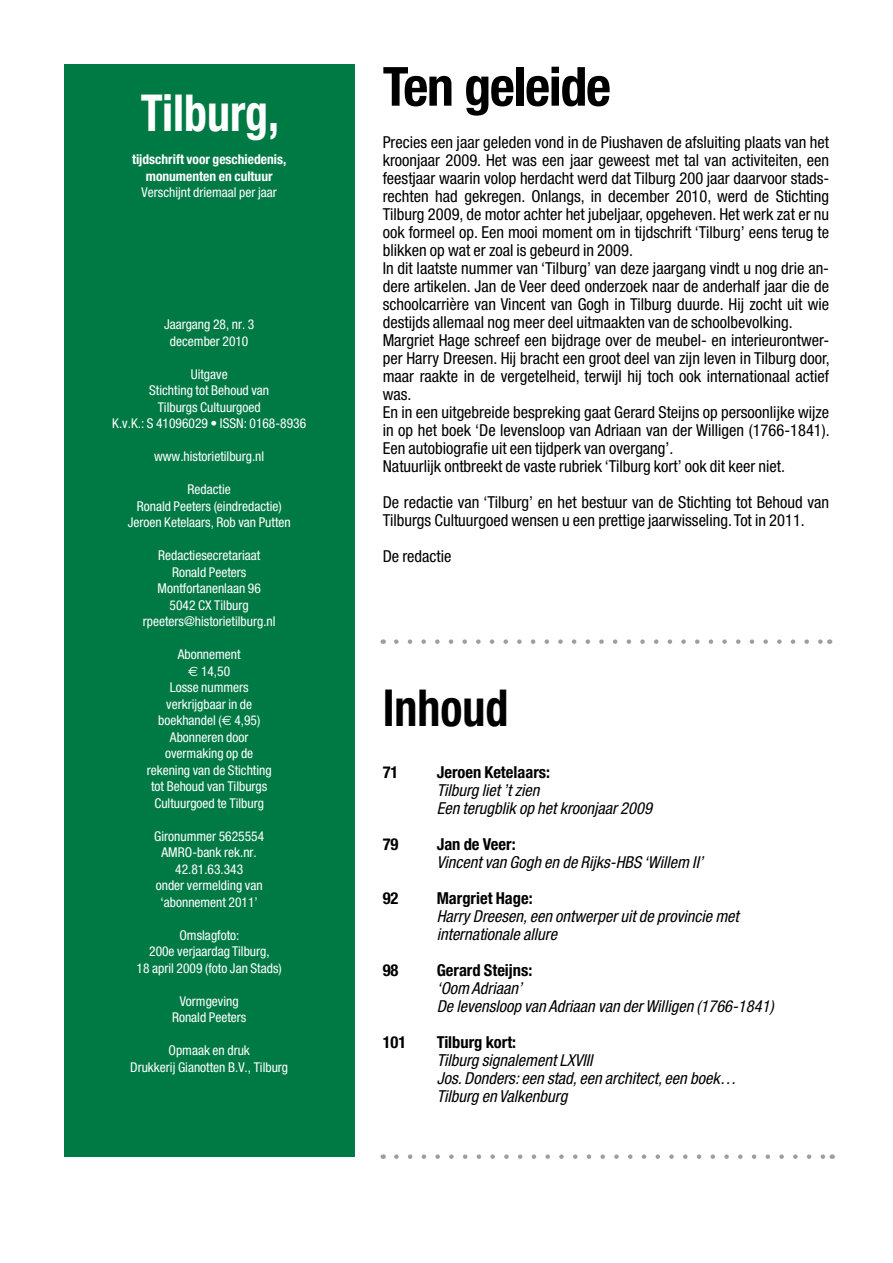
<style>
.page{position:relative;width:893px;height:1263px;background:#fff}
.page>*{position:absolute;margin:0;border:0;box-sizing:border-box;transform-origin:0 0}
.t1{font:700 condensed 54px "Helvetica Neue";letter-spacing:-.025em;color:#000}
.t2{font:700 condensed 51px "Helvetica Neue";color:#fff;scale:.9 1}
.t3{font:700 condensed 51px "Helvetica Neue";color:#000;scale:.9 1}
.t4{font:condensed 16.5px/18px "Helvetica Neue";color:#000}
.t5{font:italic condensed 16.5px/18px "Helvetica Neue";color:#000}
.t6{font:700 condensed 16.5px "Helvetica Neue";color:#000}
.t7{font:condensed 13.5px/16.5px "Helvetica Neue";color:#fff;text-align:center}
.t8{font:700 condensed 13.5px/16.5px "Helvetica Neue";color:#fff;text-align:center}
.s1{font-family:"Euro Sans";font-stretch:normal}
</style>
<div class="page">
<div style="left:64px;top:64px;width:291px;height:1093px;background:#007a45"></div>
<svg style="left:396px;top:1154px;width:429px;height:5px"></svg>
<svg style="left:396px;top:639px;width:426px;height:5px"></svg>
<h2 class="t2" style="left:141px;top:82px;width:155px">Tilburg,</h2>
<p class="t8" style="left:132px;top:151px;width:156px">tijdschrift voor geschiedenis, monumenten en cultuur</p>
<p class="t7" style="left:142px;top:184px;width:137px">Verschijnt driemaal per jaar</p>
<p class="t7" style="left:164px;top:316px;width:92px">Jaargang 28, nr. 3 december 2010</p>
<p class="t7" style="left:112px;top:366px;width:195px">Uitgave<br>Stichting tot Behoud van<br>Tilburgs Cultuurgoed<br>K.v.K.: S 41096029 • ISSN: 0168-8936</p>
<p class="t7" style="left:154px;top:448px;width:112px">www.historietilburg.nl</p>
<p class="t7" style="left:128px;top:481px;width:165px">Redactie<br>Ronald Peeters (eindredactie)<br>Jeroen Ketelaars, Rob van Putten</p>
<p class="t7" style="left:143px;top:547px;width:134px">Redactiesecretariaat<br>Ronald Peeters<br>Montfortanenlaan 96<br>5042 CX Tilburg rpeeters@historietilburg.nl</p>
<p class="t7" style="left:147px;top:646px;width:126px">Abonnement<br><span class="s1">e</span> 14,50<br>Losse nummers verkrijgbaar in de boekhandel (<span class="s1">e</span> 4,95)<br>Abonneren door overmaking op de rekening van de Stichting tot Behoud van Tilburgs<br>Cultuurgoed te Tilburg</p>
<p class="t7" style="left:154px;top:827px;width:111px">Gironummer 5625554<br>AMRO-bank rek.nr.<br>42.81.63.343<br>onder vermelding van ‘abonnement 2011’</p>
<p class="t7" style="left:137px;top:926px;width:147px">Omslagfoto:<br>200e verjaardag Tilburg,<br>18 april 2009 (foto Jan Stads)</p>
<p class="t7" style="left:172px;top:992px;width:76px">Vormgeving<br>Ronald Peeters</p>
<p class="t7" style="left:130px;top:1042px;width:159px">Opmaak en druk<br>Drukkerij Gianotten B.V., Tilburg</p>
<h1 class="t1" style="left:383px;top:54px;width:230px">Ten geleide</h1>
<p class="t4" style="left:383px;top:133px;width:449px">Precies een jaar geleden vond in de Piushaven de afsluiting plaats van het kroonjaar 2009. Het was een jaar geweest met tal van activiteiten, een feestjaar waarin volop herdacht werd dat Tilburg 200 jaar daarvoor stads&shy;rechten had gekregen. Onlangs, in december 2010, werd de Stichting Tilburg 2009, de motor achter het jubeljaar, opgeheven. Het werk zat er nu ook formeel op. Een mooi moment om in tijdschrift ‘Tilburg’ eens terug te blikken op wat er zoal is gebeurd in 2009.<br>In dit laatste nummer van ‘Tilburg’ van deze jaargang vindt u nog drie an&shy;dere artikelen. Jan de Veer deed onderzoek naar de anderhalf jaar die de schoolcarrière van Vincent van Gogh in Tilburg duurde. Hij zocht uit wie destijds allemaal nog meer deel uitmaakten van de schoolbevolking.<br>Margriet Hage schreef een bijdrage over de meubel- en interieurontwer&shy;per Harry Dreesen. Hij bracht een groot deel van zijn leven in Tilburg door, maar raakte in de vergetelheid, terwijl hij toch ook internationaal actief was.<br>En in een uitgebreide bespreking gaat Gerard Steijns op persoonlijke wijze in op het boek ‘De levensloop van Adriaan van der Willigen (1766-1841).<br>Een autobiografie uit een tijdperk van overgang’.<br>Natuurlijk ontbreekt de vaste rubriek ‘Tilburg kort’ ook dit keer niet.</p>
<p class="t4" style="left:383px;top:493px;width:448px">De redactie van ‘Tilburg’ en het bestuur van de Stichting tot Behoud van<br>Tilburgs Cultuurgoed wensen u een prettige jaarwisseling. Tot in 2011.</p>
<p class="t4" style="left:383px;top:547px;width:70px">De redactie</p>
<h2 class="t3" style="left:383px;top:677px;width:141px">Inhoud</h2>
<p class="t6" style="left:383px;top:762px;width:17px">71</p>
<p class="t6" style="left:437px;top:762px;width:115px">Jeroen Ketelaars:</p>
<p class="t5" style="left:437px;top:781px;width:217px">Tilburg liet ’t zien<br>Een terugblik op het kroonjaar 2009</p>
<p class="t6" style="left:383px;top:834px;width:17px">79</p>
<p class="t6" style="left:437px;top:834px;width:80px">Jan de Veer:</p>
<p class="t5" style="left:437px;top:853px;width:268px">Vincent van Gogh en de Rijks-HBS ‘Willem II’</p>
<p class="t6" style="left:383px;top:888px;width:17px">92</p>
<p class="t6" style="left:437px;top:888px;width:97px">Margriet Hage:</p>
<p class="t5" style="left:437px;top:907px;width:304px">Harry Dreesen, een ontwerper uit de provincie met internationale allure</p>
<p class="t6" style="left:383px;top:960px;width:17px">98</p>
<p class="t6" style="left:437px;top:960px;width:97px">Gerard Steijns:</p>
<p class="t5" style="left:437px;top:979px;width:338px">‘Oom Adriaan’<br>De levensloop van Adriaan van der Willigen (1766-1841)</p>
<p class="t6" style="left:383px;top:1032px;width:25px">101</p>
<p class="t6" style="left:437px;top:1032px;width:81px">Tilburg kort:</p>
<p class="t5" style="left:437px;top:1051px;width:301px">Tilburg signalement LXVIII<br>Jos. Donders: een stad, een architect, een boek…<br>Tilburg en Valkenburg</p>
</div>
